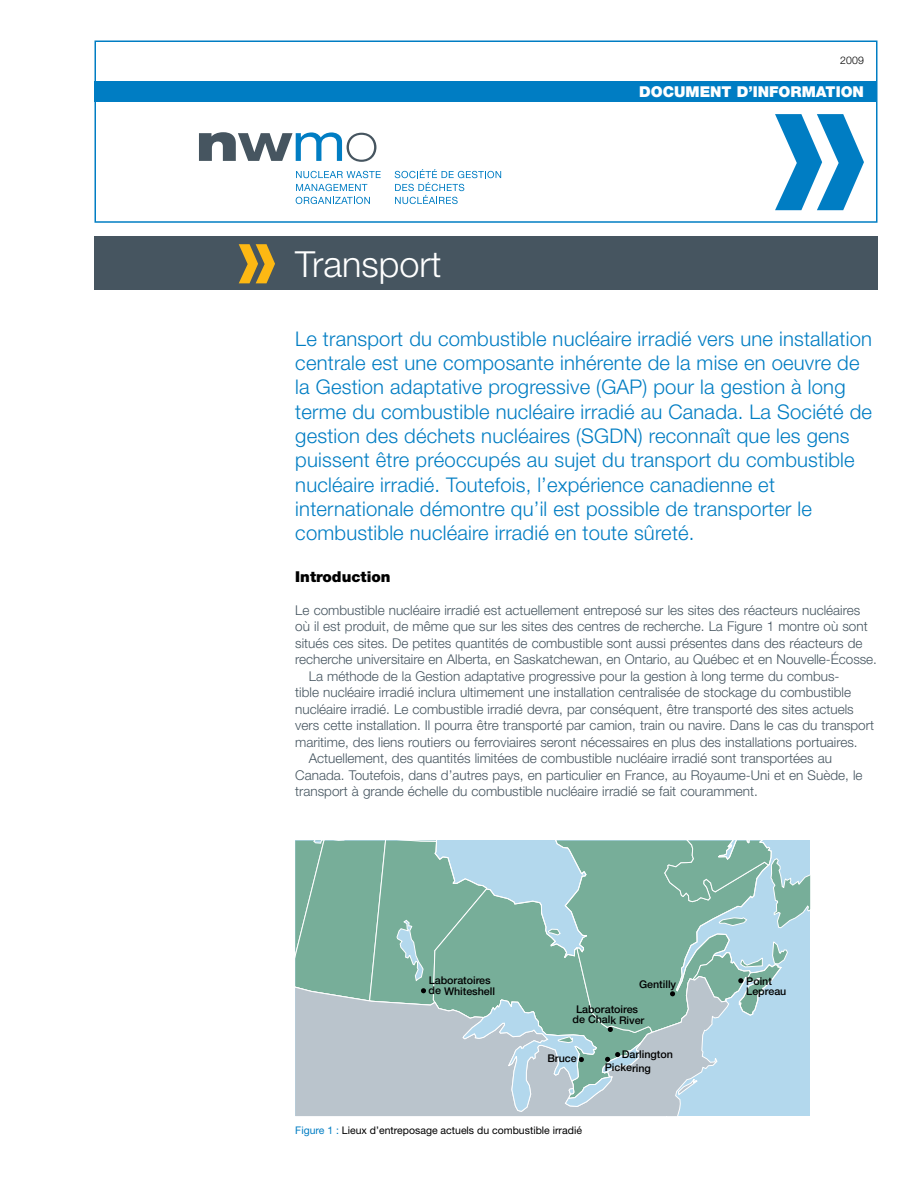
<style>
.page{position:relative;width:918px;height:1188px;background:#fff}
.page>*{position:absolute;margin:0;border:0;box-sizing:border-box;transform-origin:0 0}
.t1{font:300 36px "Helvetica Neue";color:#fff}
.t2{font:300 20.25px/24.3px "Helvetica Neue";letter-spacing:.01em;color:#007dc3}
.t3{font:900 15px "Helvetica Neue";color:#fff}
.t4{font:900 15px "Helvetica Neue";color:#000}
.t5{font:300 13.5px "Helvetica Neue";color:#465560}
.t6{font:500 10.65px/10.6px "Helvetica Neue";letter-spacing:-.005em;color:#000}
.t7{font:10.5px "Helvetica Neue";color:#000}
.t8{font:300 10.5px "Helvetica Neue";color:#000}
.s1{color:#007dc3}
</style>
<div class="page">
<div style="left:94px;top:236px;width:260px;height:54px;background:#465560"></div>
<div style="left:94px;top:40px;width:784px;height:183px;background:#fff;border:2px solid #007dc3"></div>
<svg style="left:775px;top:114px;width:89px;height:96px"></svg>
<div style="left:94px;top:81px;width:784px;height:20px;background:#007dc3"></div>
<svg style="left:395px;top:169px;width:106px;height:35px"></svg>
<svg style="left:296px;top:171px;width:85px;height:7px"></svg>
<svg style="left:296px;top:184px;width:71px;height:7px"></svg>
<svg style="left:296px;top:197px;width:74px;height:7px"></svg>
<svg style="left:199px;top:132px;width:177px;height:30px"></svg>
<div style="left:295px;top:236px;width:583px;height:54px;background:#465560"></div>
<svg style="left:239px;top:244px;width:36px;height:39px"></svg>
<svg style="left:295px;top:1112px;width:435px;height:4px;background:#b9c6d0"></svg>
<svg style="left:295px;top:841px;width:515px;height:271px;background:#99bfbc"></svg>
<p class="t8" style="left:840px;top:54px;width:25px">2009</p>
<h1 class="t1" style="left:295px;top:243px;width:148px">Transport</h1>
<p class="t3" style="left:639px;top:83px;width:226px">DOCUMENT D’INFORMATION</p>
<p class="t2" style="left:295px;top:326px;width:578px">Le transport du combustible nucléaire irradié vers une installation centrale est une composante inhérente de la mise en oeuvre de la Gestion adaptative progressive (GAP) pour la gestion à long terme du combustible nucléaire irradié au Canada. La Société de gestion des déchets nucléaires (SGDN) reconnaît que les gens puissent être préoccupés au sujet du transport du combustible nucléaire irradié. Toutefois, l’expérience canadienne et internationale démontre qu’il est possible de transporter le combustible nucléaire irradié en toute sûreté.</p>
<p class="t4" style="left:295px;top:568px;width:97px">Introduction</p>
<p class="t5" style="left:295px;top:602px;width:566px">Le combustible nucléaire irradié est actuellement entreposé sur les sites des réacteurs nucléaires</p>
<p class="t5" style="left:295px;top:618px;width:574px">où il est produit, de même que sur les sites des centres de recherche. La Figure 1 montre où sont</p>
<p class="t5" style="left:295px;top:635px;width:569px">situés ces sites. De petites quantités de combustible sont aussi présentes dans des réacteurs de</p>
<p class="t5" style="left:295px;top:651px;width:583px">recherche universitaire en Alberta, en Saskatchewan, en Ontario, au Québec et en Nouvelle-Écosse.</p>
<p class="t5" style="left:309px;top:668px;width:532px">La méthode de la Gestion adaptative progressive pour la gestion à long terme du combus-</p>
<p class="t5" style="left:295px;top:684px;width:557px">tible nucléaire irradié inclura ultimement une installation centralisée de stockage du combustible</p>
<p class="t5" style="left:295px;top:701px;width:560px">nucléaire irradié. Le combustible irradié devra, par conséquent, être transporté des sites actuels</p>
<p class="t5" style="left:295px;top:717px;width:580px">vers cette installation. Il pourra être transporté par camion, train ou navire. Dans le cas du transport</p>
<p class="t5" style="left:295px;top:734px;width:564px">maritime, des liens routiers ou ferroviaires seront nécessaires en plus des installations portuaires.</p>
<p class="t5" style="left:309px;top:750px;width:525px">Actuellement, des quantités limitées de combustible nucléaire irradié sont transportées au</p>
<p class="t5" style="left:295px;top:767px;width:569px">Canada. Toutefois, dans d’autres pays, en particulier en France, au Royaume-Uni et en Suède, le</p>
<p class="t5" style="left:295px;top:783px;width:464px">transport à grande échelle du combustible nucléaire irradié se fait couramment.</p>
<p class="t6" style="left:429px;top:974px;width:68px;rotate:1deg">Laboratoires de Whiteshell</p>
<p class="t6" style="left:639px;top:979px;width:38px;rotate:1deg">Gentilly</p>
<p class="t6" style="left:746px;top:975px;width:42px">Point<br>Lepreau</p>
<p class="t6" style="left:573px;top:1003px;width:73px;text-align:center;rotate:1deg">Laboratoires de Chalk River</p>
<p class="t6" style="left:548px;top:1053px;width:31px;rotate:1deg">Bruce</p>
<p class="t6" style="left:622px;top:1049px;width:53px;rotate:1deg">Darlington</p>
<p class="t6" style="left:605px;top:1062px;width:48px;rotate:1deg">Pickering</p>
<p class="t7" style="left:295px;top:1124px;width:288px"><span class="s1">Figure 1 :</span> Lieux d’entreposage actuels du combustible irradié</p>
</div>
